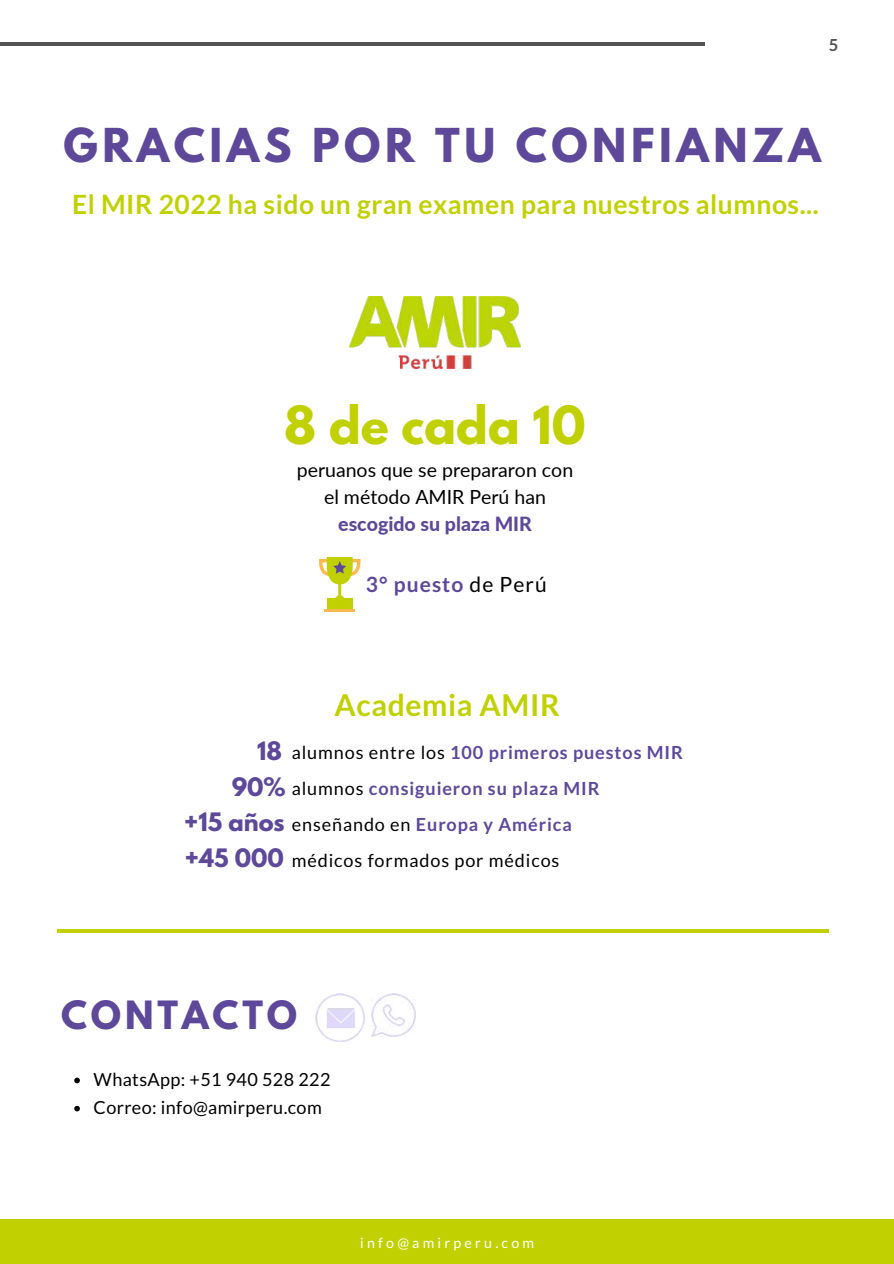
<style>
.page{position:relative;width:894px;height:1264px;background:#fff}
.page>*{position:absolute;margin:0;border:0;box-sizing:border-box;transform-origin:0 0}
.t1{font:700 46.5px "League Spartan";color:#c1d000}
.t2{font:700 41.4px "League Spartan";letter-spacing:.11em;color:#5d489a}
.t3{font:700 34.5px "League Spartan";letter-spacing:.11em;color:#5d489a}
.t4{font:700 30px "Lato";letter-spacing:.02em;color:#c1d000}
.t5{font:700 26.55px "Lato";letter-spacing:.02em;color:#c1d000}
.t6{font:700 22.5px/35.5px "League Spartan";color:#5d489a;text-align:right}
.t7{font:700 21px "Lato";letter-spacing:.05em;color:#5d489a}
.t8{font:19.5px/27px "Lato";color:#000;text-align:center}
.t9{font:800 19.5px "Lato";color:#5d489a}
.t10{font:18px/36px "Lato";letter-spacing:.05em;color:#000}
.t11{font:18px/28.2px "Lato";letter-spacing:.02em;color:#000}
.t12{font:700 16.5px "Lato";color:#545454}
.t13{font:14.1px "Lato";letter-spacing:.23em;color:#fff}
.s1{font-weight:400;color:#000}
.s2{font-weight:700;color:#5d489a}
</style>
<div class="page">
<hr style="left:0;top:42px;width:704px;height:3px;background:#545454">
<div style="left:0;top:1219px;width:893px;height:44px;background:#c1d000"></div>
<hr style="left:57px;top:929px;width:771px;height:3px;background:#c1d000">
<img style="left:350px;top:296px;width:170px;height:72px">
<div style="left:327px;top:598px;width:25px;height:11px;background:#c1d000"></div>
<hr style="left:324px;top:609px;width:31px;height:3px;background:#fabb4c">
<svg style="left:319px;top:557px;width:41px;height:41px"></svg>
<img style="left:315px;top:993px;width:49px;height:48px">
<img style="left:371px;top:993px;width:44px;height:43px">
<svg style="left:74px;top:1077px;width:6px;height:6px"></svg>
<svg style="left:74px;top:1105px;width:6px;height:6px"></svg>
<p class="t12" style="left:828px;top:35px;width:11px">5</p>
<h2 class="t2" style="left:64px;top:125px;width:758px">GRACIAS POR TU CONFIANZA</h2>
<h3 class="t5" style="left:72px;top:188px;width:747px">El MIR 2022 ha sido un gran examen para nuestros alumnos...</h3>
<h1 class="t1" style="left:284px;top:402px;width:303px">8 de cada 10</h1>
<p class="t8" style="left:297px;top:455px;width:278px">peruanos que se prepararon con el método AMIR Perú han</p>
<p class="t9" style="left:338px;top:511px;width:195px">escogido su plaza MIR</p>
<p class="t7" style="left:366px;top:571px;width:182px">3° puesto <span class="s1">de Perú</span></p>
<h3 class="t4" style="left:334px;top:686px;width:226px">Academia AMIR</h3>
<p class="t6" style="left:184px;top:736px;width:103px">18<br>90%<br>+15 años</p>
<p class="t10" style="left:292px;top:733px;width:392px">alumnos entre los <span class="s2">100 primeros puestos MIR </span>alumnos <span class="s2">consiguieron su plaza MIR </span>enseñando en <span class="s2">Europa y América<br></span>médicos formados por médicos</p>
<p class="t6" style="left:185px;top:843px;width:100px">+45 000</p>
<h3 class="t3" style="left:61px;top:997px;width:237px">CONTACTO</h3>
<p class="t11" style="left:94px;top:1064px;width:238px">WhatsApp: +51 940 528 222<br>Correo: info@amirperu.com</p>
<p class="t13" style="left:360px;top:1233px;width:175px">info@amirperu.com</p>
</div>
